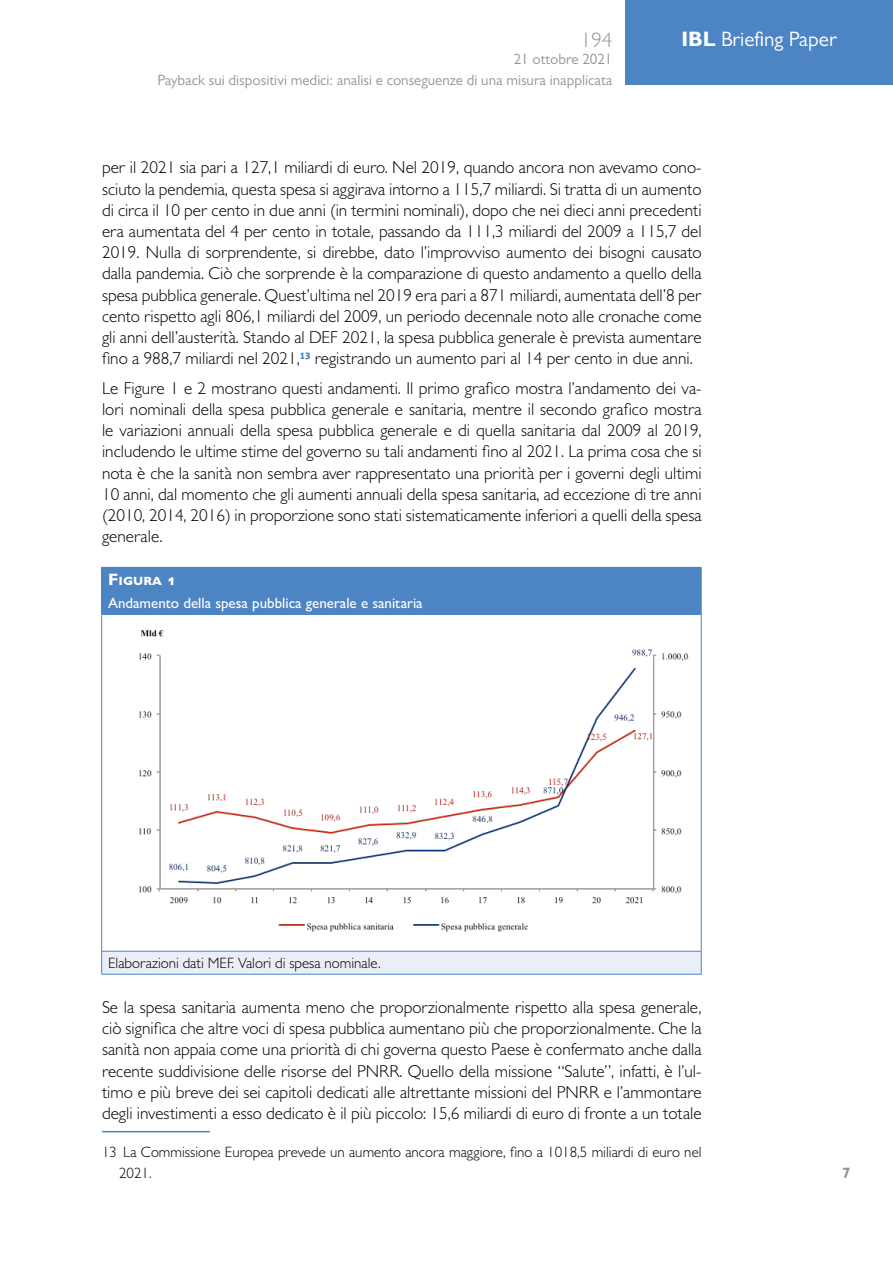
<style>
.page{position:relative;width:893px;height:1263px;background:#fff}
.page>*{position:absolute;margin:0;border:0;box-sizing:border-box;transform-origin:0 0}
.t1{font:21px "Gill Sans MT Pro";color:#fff}
.t2{font:300 21px "Gill Sans MT Pro";color:#939598}
.Body{font:300 17.25px/21.1px "Gill Sans MT Pro";color:#000;text-align:justify}
.Dida_Number{font:700 16.5px "Gill Sans MT Pro";color:#fff;scale:1.05 1}
.Footnote{font:300 15px/21px "Gill Sans MT Pro";color:#000}
.t3{font:15px/20.5px "Gill Sans MT Pro";color:#939598;text-align:right}
.Dida-Header{font:500 15px "Gill Sans MT Pro";color:#fff}
.t4{font:700 15px "Gill Sans MT Pro";color:#939598}
.s1{font-weight:700}
</style>
<div class="page">
<div style="left:625px;top:0;width:268px;height:85px;background:#4d84c4"></div>
<hr style="left:102px;top:1131px;width:108px;height:1px;background:#4d84c4">
<div style="left:102px;top:567px;width:599px;height:47px;background:#4d84c4"></div>
<div style="left:102px;top:951px;width:599px;height:23px;background:#eaeef7"></div>
<hr style="left:101px;top:614px;width:601px;height:1px;background:#4d84c4">
<hr style="left:101px;top:951px;width:601px;height:1px;background:#4d84c4">
<hr style="left:101px;top:567px;width:601px;height:1px;background:#4d84c4">
<hr style="left:101px;top:568px;width:1px;height:46px;background:#4d84c4">
<hr style="left:701px;top:568px;width:1px;height:46px;background:#4d84c4">
<hr style="left:101px;top:615px;width:1px;height:336px;background:#4d84c4">
<hr style="left:701px;top:615px;width:1px;height:336px;background:#4d84c4">
<svg style="left:101px;top:951px;width:1px;height:23px"></svg>
<svg style="left:701px;top:951px;width:1px;height:23px"></svg>
<hr style="left:101px;top:974px;width:601px;height:1px;background:#4d84c4">
<img style="left:139px;top:630px;width:550px;height:302px">
<p class="t2" style="left:581px;top:27px;width:33px">194</p>
<p class="t3" style="left:157px;top:49px;width:456px">21 ottobre 2021<br>Payback sui dispositivi medici: analisi e conseguenze di una misura inapplicata</p>
<p class="t1" style="left:681px;top:26px;width:157px"><span class="s1">IBL</span> Briefing Paper</p>
<p class="Body" style="left:102px;top:157px;width:601px">per il 2021 sia pari a 127,1 miliardi di euro. Nel 2019, quando ancora non avevamo cono&shy;sciuto la pendemia, questa spesa si aggirava intorno a 115,7 miliardi. Si tratta di un aumento di circa il 10 per cento in due anni (in termini nominali), dopo che nei dieci anni precedenti era aumentata del 4 per cento in totale, passando da 111,3 miliardi del 2009 a 115,7 del 2019. Nulla di sorprendente, si direbbe, dato l’improvviso aumento dei bisogni causato dalla pandemia. Ciò che sorprende è la comparazione di questo andamento a quello della spesa pubblica generale. Quest’ultima nel 2019 era pari a 871 miliardi, aumentata dell’8 per cento rispetto agli 806,1 miliardi del 2009, un periodo decennale noto alle cronache come gli anni dell’austerità. Stando al DEF 2021, la spesa pubblica generale è prevista aumentare fino a 988,7 miliardi nel 2021,<sup>13</sup> registrando un aumento pari al 14 per cento in due anni.</p>
<p class="Body" style="left:102px;top:377px;width:601px">Le Figure 1 e 2 mostrano questi andamenti. Il primo grafico mostra l’andamento dei va&shy;lori nominali della spesa pubblica generale e sanitaria, mentre il secondo grafico mostra le variazioni annuali della spesa pubblica generale e di quella sanitaria dal 2009 al 2019, includendo le ultime stime del governo su tali andamenti fino al 2021. La prima cosa che si nota è che la sanità non sembra aver rappresentato una priorità per i governi degli ultimi 10 anni, dal momento che gli aumenti annuali della spesa sanitaria, ad eccezione di tre anni (2010, 2014, 2016) in proporzione sono stati sistematicamente inferiori a quelli della spesa generale.</p>
<p class="Dida_Number" style="left:108px;top:569px;width:66px">Figura 1</p>
<p class="Dida-Header" style="left:108px;top:594px;width:316px">Andamento della spesa pubblica generale e sanitaria</p>
<p class="Footnote" style="left:108px;top:952px;width:274px">Elaborazioni dati MEF. Valori di spesa nominale.</p>
<p class="Body" style="left:102px;top:996px;width:601px">Se la spesa sanitaria aumenta meno che proporzionalmente rispetto alla spesa generale, ciò significa che altre voci di spesa pubblica aumentano più che proporzionalmente. Che la sanità non appaia come una priorità di chi governa questo Paese è confermato anche dalla recente suddivisione delle risorse del PNRR. Quello della missione “Salute”, infatti, è l’ul&shy;timo e più breve dei sei capitoli dedicati alle altrettante missioni del PNRR e l’ammontare degli investimenti a esso dedicato è il più piccolo: 15,6 miliardi di euro di fronte a un totale</p>
<p class="Footnote" style="left:119px;top:1141px;width:584px;text-indent:-17px">13 La Commissione Europea prevede un aumento ancora maggiore, fino a 1018,5 miliardi di euro nel<br>2021.</p>
<p class="t4" style="left:842px;top:1163px;width:10px">7</p>
</div>
